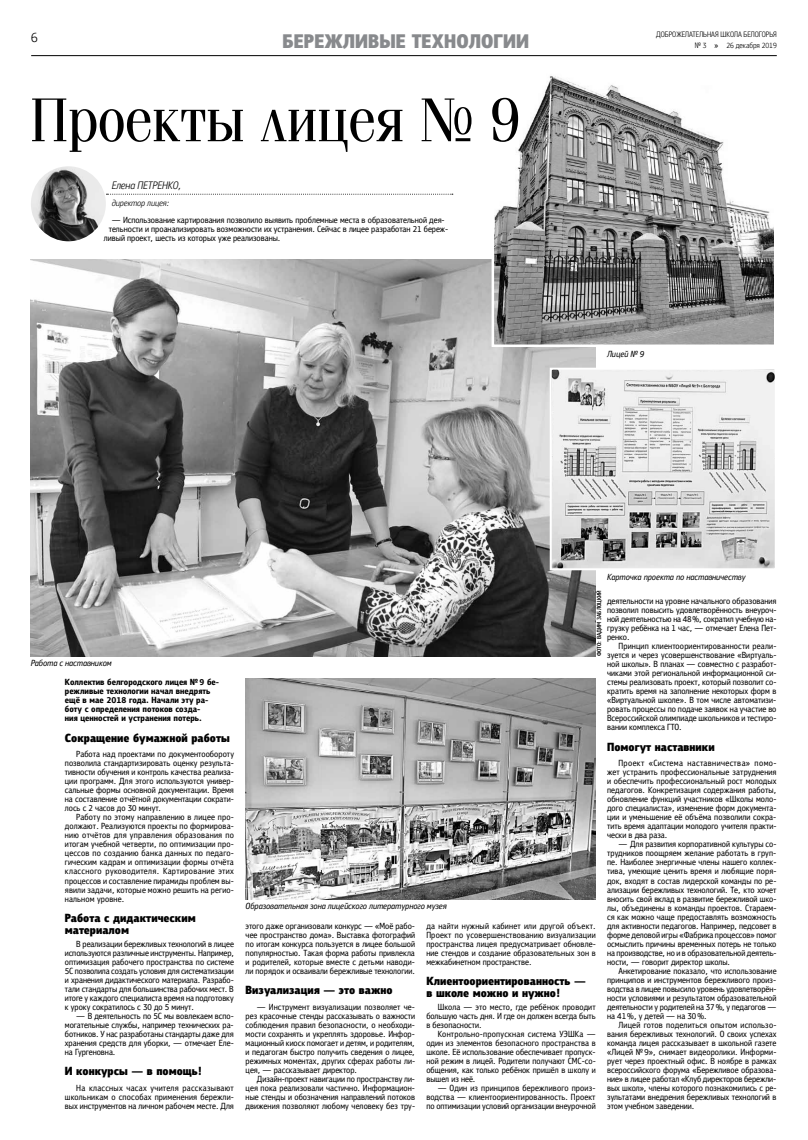
<style>
.page{position:relative;width:808px;height:1140px;background:#fff}
.page>*{position:absolute;margin:0;border:0;box-sizing:border-box;transform-origin:0 0}
.t1{font:62.8px "Free Fountain";letter-spacing:.01em;color:#000}
.t2{font:900 20px "Free Korocha";color:#888a8d}
.t3{font:300 14px "Free Korocha";color:#000}
.t4{font:900 12px/12px "Free Korocha";color:#000}
.t5{font:italic 300 11px "Free Korocha";color:#000}
.t6{font:9px/9px "Free Korocha";color:#000;text-align:justify}
.t7{font:700 9px/9px "Free Korocha";color:#000}
.t8{font:italic 9px "Free Korocha";letter-spacing:-.005em;color:#000}
.t9{font:italic 300 9px "Free Korocha";color:#000}
.t10{font:300 8px "Free Korocha";color:#000}
.t11{font:500 6px "Free Korocha";color:#000}
.s1{font-weight:400}
</style>
<div class="page">
<hr style="left:31px;top:55px;width:746px;height:1px;background:#000">
<svg style="left:107px;top:194px;width:346px;height:1px"></svg>
<img style="left:31px;top:166px;width:75px;height:75px;border-radius:37px">
<img style="left:246px;top:678px;width:350px;height:221px">
<img style="left:31px;top:259px;width:565px;height:397px">
<img style="left:496px;top:76px;width:276px;height:267px">
<div style="left:492px;top:70px;width:284px;height:277px;border:3px solid #fff"></div>
<img style="left:553px;top:371px;width:221px;height:196px">
<div style="left:550px;top:368px;width:227px;height:202px;border:2px solid #fff"></div>
<h3 class="t3" style="left:31px;top:29px;width:8px">6</h3>
<p class="t10" style="left:656px;top:30px;width:122px">доброжелательная школа белогорья</p>
<h2 class="t2" style="left:282px;top:29px;width:248px">Бережливые технологии</h2>
<p class="t10" style="left:695px;top:40px;width:83px">№ 3 <span class="s1">»</span> 26 декабря 2019</p>
<h1 class="t1" style="left:31px;top:88px;width:491px">Проекты лицея № 9</h1>
<p class="t5" style="left:112px;top:179px;width:71px">Елена Петренко,</p>
<p class="t9" style="left:112px;top:197px;width:59px">директор лицея:</p>
<p class="t6" style="left:112px;top:215px;width:334px">— Использование картирования позволило выявить проблемные места в образовательной дея-</p>
<p class="t6" style="left:109px;top:224px;width:341px">тельности и проанализировать возможности их устранения. Сейчас в лицее разработан 21 береж-</p>
<p class="t6" style="left:104px;top:233px;width:178px">ливый проект, шесть из которых уже реализованы.</p>
<p class="t8" style="left:607px;top:348px;width:38px">Лицей № 9</p>
<p class="t8" style="left:607px;top:571px;width:140px">Карточка проекта по наставничеству</p>
<p class="t8" style="left:31px;top:657px;width:82px">Работа с наставником</p>
<p class="t7" style="left:65px;top:678px;width:156px">Коллектив белгородского лицея №9 бе&shy;режливые технологии начал внедрять ещё в мае 2018 года. Начали эту ра&shy;боту с определения потоков созда-<br>ния ценностей и устранения потерь.</p>
<h3 class="t4" style="left:65px;top:732px;width:166px">Сокращение бумажной работы</h3>
<p class="t6" style="left:65px;top:750px;width:171px;text-indent:11px">Работа над проектами по документообороту позволила стандартизировать оценку результа&shy;тивности обучения и контроль качества реализа&shy;ции программ. Для этого используются универ&shy;сальные формы основной документации. Время на составление отчётной документации сократи&shy;лось с 2 часов до 30 минут.</p>
<p class="t6" style="left:65px;top:813px;width:171px;text-indent:11px">Работу по этому направлению в лицее про&shy;должают. Реализуются проекты по формирова&shy;нию отчётов для управления образования по итогам учебной четверти, по оптимизации про&shy;цессов по созданию банка данных по педаго&shy;гическим кадрам и оптимизации формы отчёта классного руководителя. Картирование этих процессов и составление пирамиды проблем вы&shy;явили задачи, которые можно решить на регио&shy;нальном уровне.</p>
<h3 class="t4" style="left:65px;top:912px;width:132px">Работа с дидактическим материалом</h3>
<p class="t6" style="left:65px;top:939px;width:171px;text-indent:11px">В реализации бережливых технологий в лицее используются различные инструменты. Например, оптимизация рабочего пространства по системе 5С позволила создать условия для систематизации и хранения дидактического материала. Разрабо&shy;тали стандарты для большинства рабочих мест. В итоге у каждого специалиста время на подготовку к уроку сократилось с 30 до 5 минут.</p>
<p class="t6" style="left:65px;top:1011px;width:171px;text-indent:11px">— В деятельность по 5С мы вовлекаем вспо&shy;могательные службы, например технических ра&shy;ботников. У нас разработаны стандарты даже для хранения средств для уборки, — отмечает Еле&shy;на Гургеновна.</p>
<h3 class="t4" style="left:65px;top:1065px;width:139px">И конкурсы — в помощь!</h3>
<p class="t6" style="left:65px;top:1083px;width:171px;text-indent:11px">На классных часах учителя рассказывают школьникам о способах применения бережли&shy;вых инструментов на личном рабочем месте. Для</p>
<p class="t11" style="left:596px;top:656px;width:68px;rotate:-90deg">фото: вадим заблоцкий</p>
<p class="t6" style="left:607px;top:597px;width:171px">деятельности на уровне начального образования позволил повысить удовлетворённость внеуроч&shy;ной деятельностью на 48%, сократил учебную на&shy;грузку ребёнка на 1 час, — отмечает Елена Пет&shy;ренко.</p>
<p class="t6" style="left:607px;top:642px;width:171px;text-indent:11px">Принцип клиентоориентированности реали&shy;зуется и через усовершенствование «Виртуаль&shy;ной школы». В планах — совместно с разработ&shy;чиками этой региональной информационной си&shy;стемы реализовать проект, который позволит со&shy;кратить время на заполнение некоторых форм в «Виртуальной школе». В том числе автоматизи&shy;ровать процессы по подаче заявок на участие во Всероссийской олимпиаде школьников и тестиро&shy;вании комплекса ГТО.</p>
<h3 class="t4" style="left:607px;top:741px;width:109px">Помогут наставники</h3>
<p class="t6" style="left:607px;top:759px;width:171px;text-indent:11px">Проект «Система наставничества» помо&shy;жет устранить профессиональные затруднения и обеспечить профессиональный рост молодых педагогов. Конкретизация содержания работы, обновление функций участников «Школы моло&shy;дого специалиста», изменение форм документа&shy;ции и уменьшение её объёма позволили сокра&shy;тить время адаптации молодого учителя практи&shy;чески в два раза.</p>
<p class="t6" style="left:607px;top:840px;width:171px;text-indent:11px">— Для развития корпоративной культуры со&shy;трудников поощряем желание работать в груп&shy;пе. Наиболее энергичные члены нашего коллек&shy;тива, умеющие ценить время и любящие поря&shy;док, входят в состав лидерской команды по ре&shy;ализации бережливых технологий. Те, кто хочет вносить свой вклад в развитие бережливой шко&shy;лы, объединены в команды проектов. Стараем&shy;ся как можно чаще предоставлять возможность для активности педагогов. Например, педсовет в форме деловой игры «Фабрика процессов» помог осмыслить причины временных потерь не только на производстве, но и в образовательной деятель&shy;ности, — говорит директор школы.</p>
<p class="t6" style="left:607px;top:966px;width:171px;text-indent:11px">Анкетирование показало, что использование принципов и инструментов бережливого произ&shy;водства в лицее повысило уровень удовлетворён&shy;ности условиями и результатом образовательной деятельности у родителей на 37%, у педагогов — на 41%, у детей — на 30%.</p>
<p class="t6" style="left:607px;top:1020px;width:171px;text-indent:11px">Лицей готов поделиться опытом использо&shy;вания бережливых технологий. О своих успехах команда лицея рассказывает в школьной газете «Лицей № 9», снимает видеоролики. Информи&shy;рует через проектный офис. В ноябре в рамках всероссийского форума «Бережливое образова&shy;ние» в лицее работал «Клуб директоров бережли&shy;вых школ», члены которого познакомились с ре&shy;зультатами внедрения бережливых технологий в этом учебном заведении.</p>
<p class="t8" style="left:246px;top:901px;width:203px">Образовательная зона лицейского литературного музея</p>
<p class="t6" style="left:426px;top:921px;width:171px">да найти нужный кабинет или другой объект.<br>Проект по усовершенствованию визуализации пространства лицея предусматривает обновле&shy;ние стендов и создание образовательных зон в межкабинетном пространстве.</p>
<h3 class="t4" style="left:426px;top:975px;width:161px">Клиентоориентированность — в школе можно и нужно!</h3>
<p class="t6" style="left:426px;top:1002px;width:171px;text-indent:11px">Школа — это место, где ребёнок проводит большую часть дня. И где он должен всегда быть в безопасности.</p>
<p class="t6" style="left:426px;top:1029px;width:171px;text-indent:11px">Контрольно-пропускная система УЭШКа — один из элементов безопасного пространства в школе. Её использование обеспечивает пропуск&shy;ной режим в лицей. Родители получают СМС-со&shy;общения, как только ребёнок пришёл в школу и вышел из неё.</p>
<p class="t6" style="left:426px;top:1083px;width:171px;text-indent:11px">— Один из принципов бережливого произ&shy;водства — клиентоориентированность. Проект по оптимизации условий организации внеурочной</p>
<p class="t6" style="left:246px;top:921px;width:171px">этого даже организовали конкурс — «Моё рабо&shy;чее пространство дома». Выставка фотографий по итогам конкурса пользуется в лицее большой популярностью. Такая форма работы привлекла и родителей, которые вместе с детьми наводи&shy;ли порядок и осваивали бережливые технологии.</p>
<h3 class="t4" style="left:246px;top:984px;width:148px">Визуализация — это важно</h3>
<p class="t6" style="left:246px;top:1002px;width:171px;text-indent:11px">— Инструмент визуализации позволяет че&shy;рез красочные стенды рассказывать о важности соблюдения правил безопасности, о необходи&shy;мости сохранять и укреплять здоровье. Инфор&shy;мационный киоск помогает и детям, и родителям, и педагогам быстро получить сведения о лицее, режимных моментах, других сферах работы ли&shy;цея, — рассказывает директор.</p>
<p class="t6" style="left:246px;top:1074px;width:171px;text-indent:11px">Дизайн-проект навигации по пространству ли&shy;цея пока реализовали частично. Информацион&shy;ные стенды и обозначения направлений потоков движения позволяют любому человеку без тру-</p>
</div>
